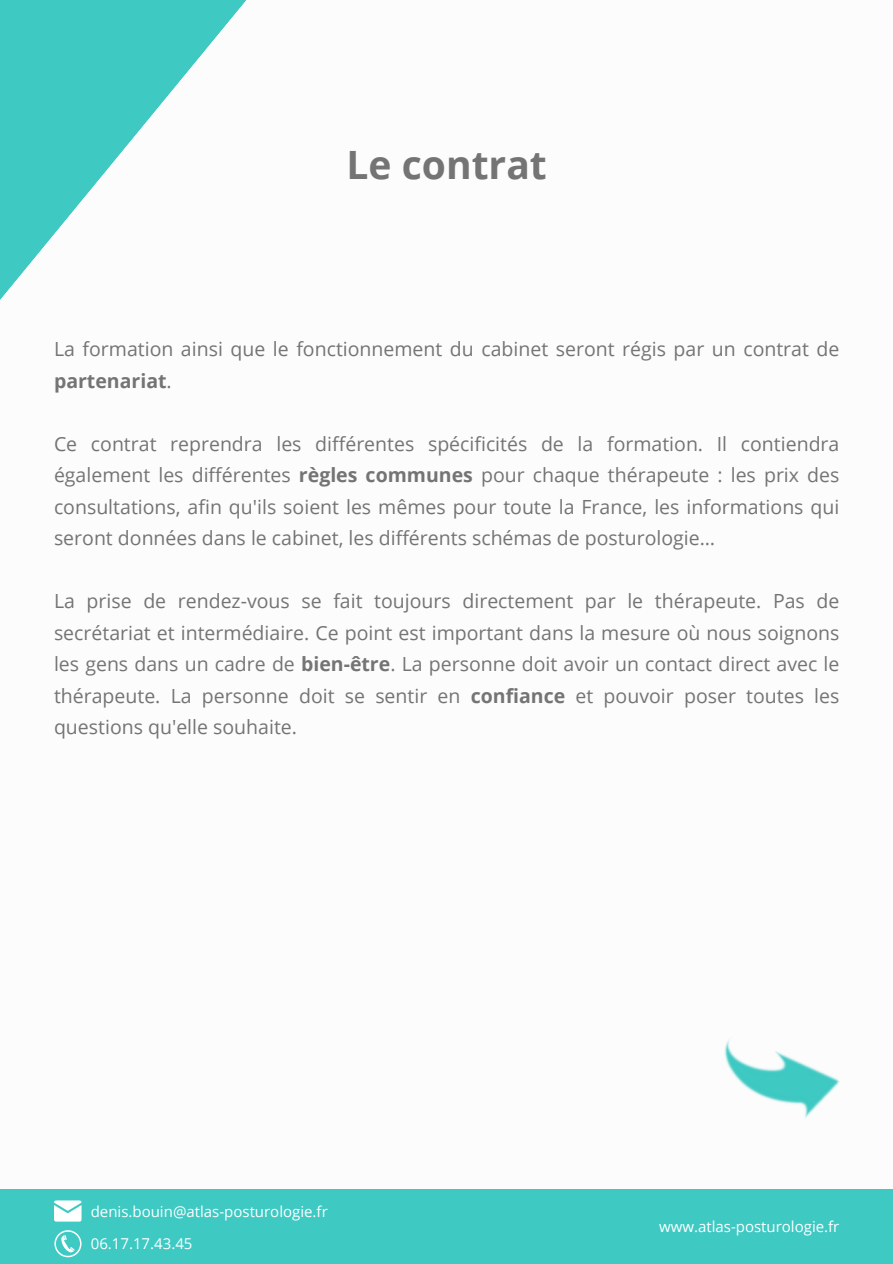
<style>
.page{position:relative;width:893px;height:1264px;background:#fff}
.page>*{position:absolute;margin:0;border:0;box-sizing:border-box;transform-origin:0 0}
.t1{font:700 39px "Open Sans";color:#747474}
.t2{font:19.5px/31.5px "Open Sans";color:#747474;text-align:justify}
.t3{font:15px/32.7px "Open Sans";color:#fff}
.s1{font-weight:700}
</style>
<div class="page">
<svg style="left:0;top:0;width:247px;height:300px"></svg>
<div style="left:0;top:1189px;width:892px;height:74px;background:#3ec9c3"></div>
<svg style="left:54px;top:1200px;width:27px;height:21px"></svg>
<svg style="left:54px;top:1230px;width:27px;height:27px"></svg>
<div style="left:56px;top:1231px;width:24px;height:24px;background:#3ec9c3;border-radius:50%"></div>
<svg style="left:61px;top:1235px;width:14px;height:17px"></svg>
<img style="left:724px;top:1039px;width:115px;height:80px">
<h1 class="t1" style="left:346px;top:137px;width:202px">Le contrat</h1>
<p class="t2" style="left:54px;top:333px;width:786px">La formation ainsi que le fonctionnement du cabinet seront régis par un contrat de <span class="s1">partenariat</span>.</p>
<p class="t2" style="left:54px;top:427px;width:786px">Ce contrat reprendra les différentes spécificités de la formation. Il contiendra également les différentes <span class="s1">règles communes</span> pour chaque thérapeute : les prix des consultations, afin qu'ils soient les mêmes pour toute la France, les informations qui seront données dans le cabinet, les différents schémas de posturologie…</p>
<p class="t2" style="left:54px;top:585px;width:786px">La prise de rendez-vous se fait toujours directement par le thérapeute. Pas de secrétariat et intermédiaire. Ce point est important dans la mesure où nous soignons les gens dans un cadre de <span class="s1">bien-être</span>. La personne doit avoir un contact direct avec le thérapeute. La personne doit se sentir en <span class="s1">confiance</span> et pouvoir poser toutes les questions qu'elle souhaite.</p>
<p class="t3" style="left:91px;top:1194px;width:238px">denis.bouin@atlas-posturologie.fr<br>06.17.17.43.45</p>
<p class="t3" style="left:659px;top:1209px;width:182px">www.atlas-posturologie.fr</p>
</div>
